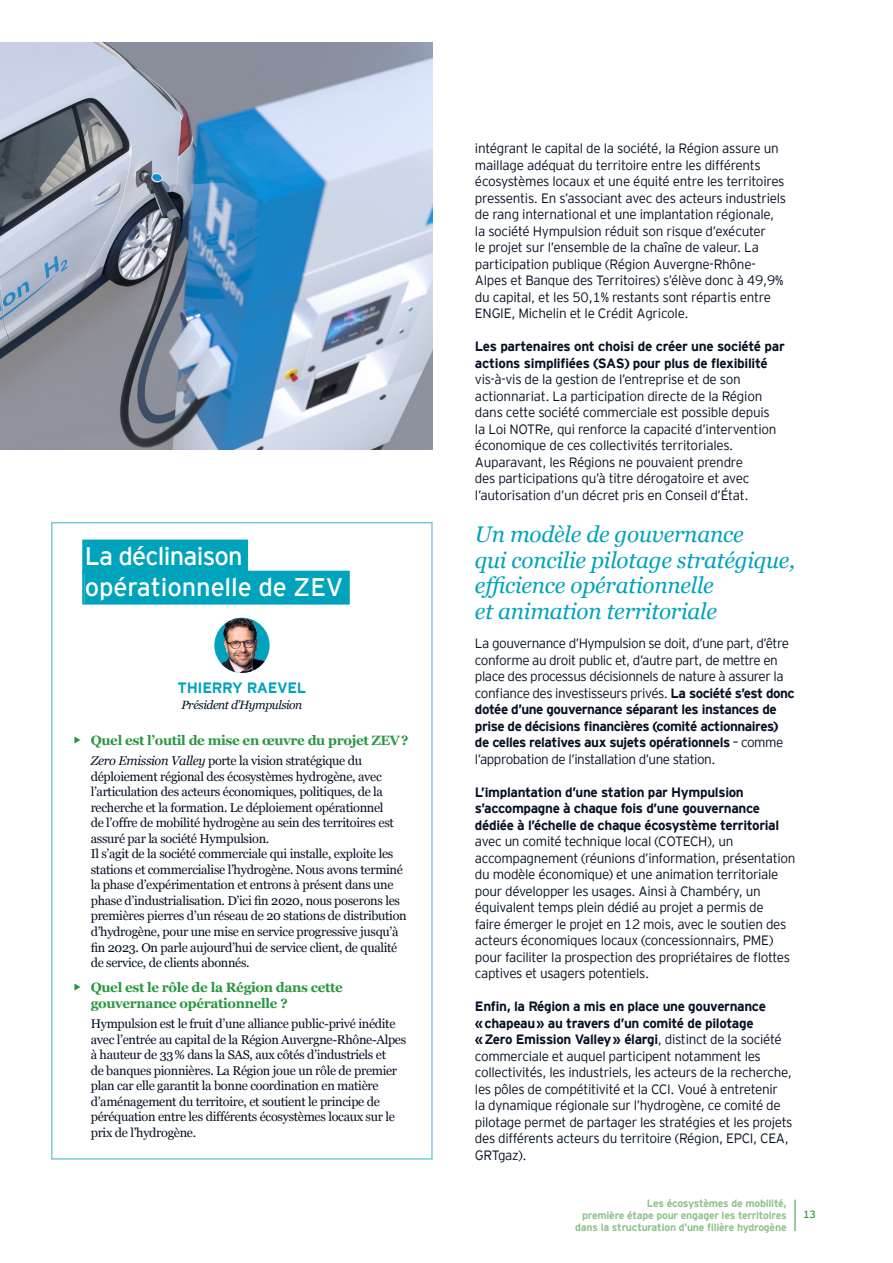
<style>
.page{position:relative;width:893px;height:1263px;background:#fff}
.page>*{position:absolute;margin:0;border:0;box-sizing:border-box;transform-origin:0 0}
.P-SS-Titre_BANDEAU_I{font:25.5px/31px "EY Interstate";letter-spacing:-.005em;color:#fff}
.P_intertitre_Bleu{font:italic 22.5px/25.5px "Georgia";letter-spacing:-.01em;color:#00a3bc}
.P-NOM_-BANDEAU_INTER{font:700 15px "EY Interstate";letter-spacing:-.02em;color:#00a3bc}
.P-Body{font:300 13.5px/16.5px "EY Interstate";letter-spacing:-.025em;color:#071224}
.t1{font:700 13.5px/16.5px "Georgia";letter-spacing:-.025em;color:#2a973d}
.Body-BANDEAU_INTERVI{font:12.75px/15.6px "Georgia";letter-spacing:-.025em;color:#071224}
.P-Fonction_-BANDEAU{font:italic 12px "Georgia";letter-spacing:-.035em;color:#071224}
.t2{font:700 10.5px/12px "EY Interstate";letter-spacing:-.02em;color:#92c08e;text-align:right}
.t3{font:10.5px "EY Interstate";color:#2a973d}
.s1{font-family:"EY Interstate"}
.s2{font-style:italic}
.s3{font-weight:700}
</style>
<div class="page">
<hr style="left:795px;top:1199px;width:1px;height:32px;background:#2a973d">
<div style="left:82px;top:540px;width:166px;height:33px;background:#00a3bc"></div>
<hr style="left:82px;top:571px;width:3px;height:34px;background:#00a3bc">
<div style="left:85px;top:571px;width:265px;height:34px;background:#00a3bc"></div>
<img style="left:214px;top:618px;width:56px;height:55px;border-radius:28px">
<img style="left:0;top:43px;width:433px;height:407px">
<p class="P-SS-Titre_BANDEAU_I" style="left:85px;top:539px;width:260px">La déclinaison opérationnelle de ZEV</p>
<p class="P-NOM_-BANDEAU_INTER" style="left:177px;top:677px;width:130px">THIERRY RAEVEL</p>
<p class="P-Fonction_-BANDEAU" style="left:181px;top:696px;width:122px">Président d’Hympulsion</p>
<p class="t1" style="left:74px;top:732px;width:336px"><span class="s1">•</span> Quel est l’outil de mise en œuvre du projet ZEV?</p>
<p class="Body-BANDEAU_INTERVI" style="left:91px;top:752px;width:317px"><span class="s2">Zero Emission Valley</span> porte la vision stratégique du déploiement régional des écosystèmes hydrogène, avec l’articulation des acteurs économiques, politiques, de la recherche et la formation. Le déploiement opérationnel<br>de l’offre de mobilité hydrogène au sein des territoires est assuré par la société Hympulsion.<br>Il s’agit de la société commerciale qui installe, exploite les stations et commercialise l’hydrogène. Nous avons terminé la phase d’expérimentation et entrons à présent dans une phase d’industrialisation. D’ici fin 2020, nous poserons les premières pierres d’un réseau de 20 stations de distribution d’hydrogène, pour une mise en service progressive jusqu’à fin 2023. On parle aujourd’hui de service client, de qualité de service, de clients abonnés.</p>
<p class="t1" style="left:91px;top:978px;width:254px;text-indent:-17px"><span class="s1">•</span> Quel est le rôle de la Région dans cette gouvernance opérationnelle ?</p>
<p class="Body-BANDEAU_INTERVI" style="left:91px;top:1015px;width:317px">Hympulsion est le fruit d’une alliance public-privé inédite avec l’entrée au capital de la Région Auvergne-Rhône-Alpes à hauteur de 33% dans la SAS, aux côtés d’industriels et<br>de banques pionnières. La Région joue un rôle de premier plan car elle garantit la bonne coordination en matière d’aménagement du territoire, et soutient le principe de péréquation entre les différents écosystèmes locaux sur le prix de l’hydrogène.</p>
<p class="P-Body" style="left:475px;top:139px;width:313px">intégrant le capital de la société, la Région assure un maillage adéquat du territoire entre les différents écosystèmes locaux et une équité entre les territoires pressentis. En s’associant avec des acteurs industriels de rang international et une implantation régionale, la société Hympulsion réduit son risque d’exécuter<br>le projet sur l’ensemble de la chaîne de valeur. La participation publique (Région Auvergne-Rhône-Alpes et Banque des Territoires) s’élève donc à 49,9% du capital, et les 50,1% restants sont répartis entre ENGIE, Michelin et le Crédit Agricole.</p>
<p class="P-Body" style="left:475px;top:337px;width:311px"><span class="s3">Les partenaires ont choisi de créer une société par actions simplifiées (SAS) pour plus de flexibilité </span>vis-à-vis de la gestion de l’entreprise et de son actionnariat. La participation directe de la Région dans cette société commerciale est possible depuis<br>la Loi NOTRe, qui renforce la capacité d’intervention économique de ces collectivités territoriales.<br>Auparavant, les Régions ne pouvaient prendre<br>des participations qu’à titre dérogatoire et avec l’autorisation d’un décret pris en Conseil d’État.</p>
<p class="P_intertitre_Bleu" style="left:475px;top:521px;width:322px">Un modèle de gouvernance<br>qui concilie pilotage stratégique, efficience opérationnelle<br>et animation territoriale</p>
<p class="P-Body" style="left:475px;top:634px;width:321px">La gouvernance d’Hympulsion se doit, d’une part, d’être conforme au droit public et, d’autre part, de mettre en place des processus décisionnels de nature à assurer la confiance des investisseurs privés. <span class="s3">La société s’est donc dotée d’une gouvernance séparant les instances de prise de décisions financières (comité actionnaires) de celles relatives aux sujets opérationnels</span> – comme l’approbation de l’installation d’une station.</p>
<p class="P-Body" style="left:475px;top:783px;width:322px"><span class="s3">L’implantation d’une station par Hympulsion s’accompagne à chaque fois d’une gouvernance dédiée à l’échelle de chaque écosystème territorial </span>avec un comité technique local (COTECH), un accompagnement (réunions d’information, présentation du modèle économique) et une animation territoriale pour développer les usages. Ainsi à Chambéry, un équivalent temps plein dédié au projet a permis de<br>faire émerger le projet en 12 mois, avec le soutien des acteurs économiques locaux (concessionnairs, PME) pour faciliter la prospection des propriétaires de flottes captives et usagers potentiels.</p>
<p class="P-Body" style="left:475px;top:997px;width:319px"><span class="s3">Enfin, la Région a mis en place une gouvernance «chapeau» au travers d’un comité de pilotage «Zero Emission Valley» élargi</span>, distinct de la société commerciale et auquel participent notamment les collectivités, les industriels, les acteurs de la recherche, les pôles de compétitivité et la CCI. Voué à entretenir<br>la dynamique régionale sur l’hydrogène, ce comité de pilotage permet de partager les stratégies et les projets des différents acteurs du territoire (Région, EPCI, CEA, GRTgaz).</p>
<p class="t2" style="left:575px;top:1196px;width:213px">Les écosystèmes de mobilité,<br>première étape pour engager les territoires dans la structuration d’une filière hydrogène</p>
<p class="t3" style="left:803px;top:1207px;width:14px">13</p>
</div>
